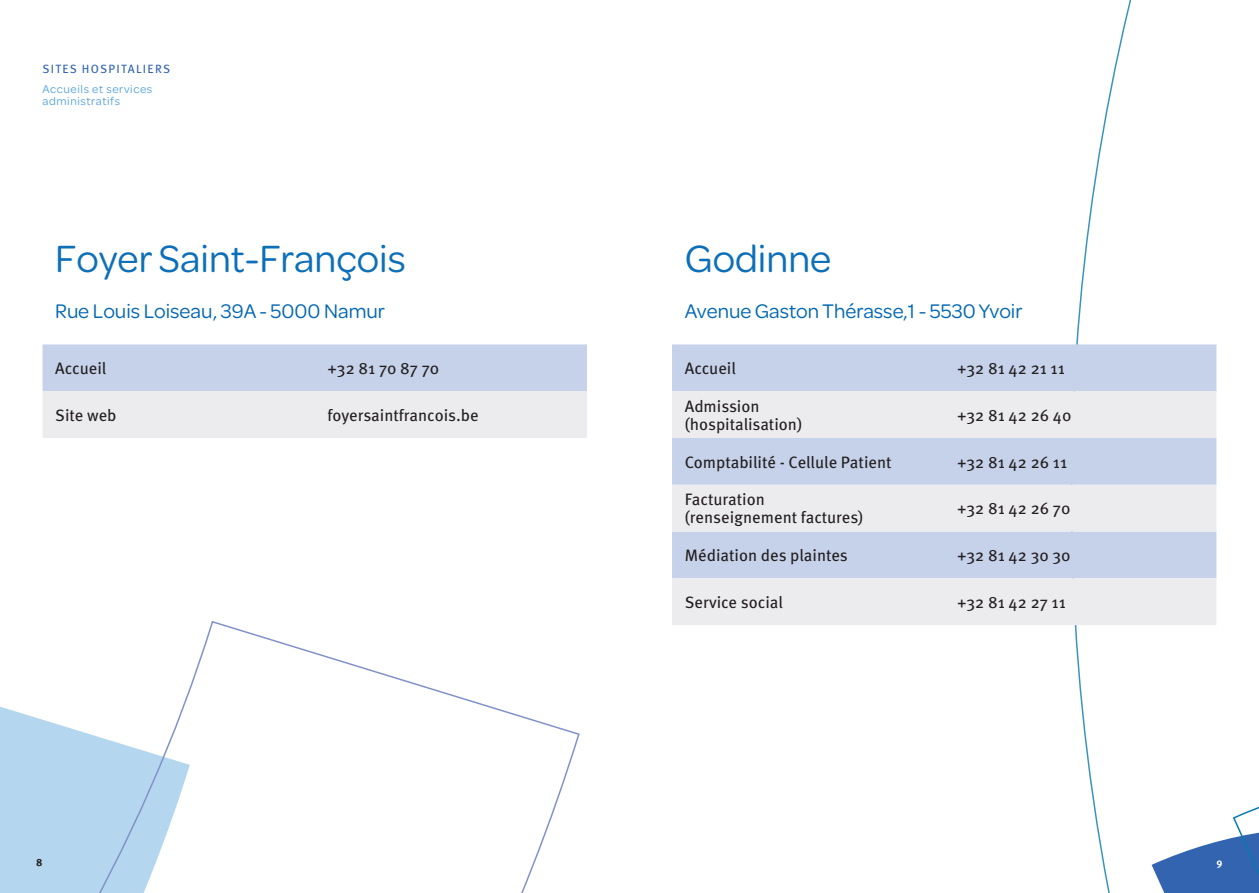
<style>
.page{position:relative;width:1259px;height:893px;background:#fff}
.page>*{position:absolute;margin:0;border:0;box-sizing:border-box;transform-origin:0 0}
.t1{font:40.5px "Omnes";color:#0c6fb8}
.t2{font:21px "Omnes";color:#0166b3}
.t3{font:16.5px/18px "Meta Hebrew";color:#231f20}
.t4{font:12px/12px "Omnes";letter-spacing:.05em;color:#58a4da}
.t5{font:12px "Meta Hebrew";letter-spacing:.11em;color:#3264b0}
.t6{font:700 10.5px "Meta Hebrew";color:#231f20}
.t7{font:700 10.5px "Meta Hebrew";color:#fff}
</style>
<div class="page">
<svg style="left:1074px;top:0;width:143px;height:893px"></svg>
<svg style="left:0;top:621px;width:580px;height:272px"></svg>
<svg style="left:1151px;top:799px;width:108px;height:94px"></svg>
<div style="left:672px;top:344px;width:544px;height:47px;background:#c6d2ea"></div>
<svg style="left:672px;top:391px;width:544px;height:234px;background:#dce1ec"></svg>
<svg style="left:43px;top:344px;width:544px;height:94px;background:#d9dfec"></svg>
<p class="t5" style="left:43px;top:61px;width:129px">SITES HOSPITALIERS</p>
<p class="t4" style="left:43px;top:83px;width:111px">Accueils et services administratifs</p>
<h1 class="t1" style="left:55px;top:232px;width:352px">Foyer Saint-François</h1>
<p class="t2" style="left:55px;top:297px;width:331px">Rue Louis Loiseau, 39A - 5000 Namur</p>
<p class="t3" style="left:55px;top:360px;width:53px">Accueil</p>
<p class="t3" style="left:327px;top:360px;width:113px">+32 81 70 87 70</p>
<p class="t3" style="left:55px;top:407px;width:63px">Site web</p>
<p class="t3" style="left:327px;top:407px;width:153px">foyersaintfrancois.be</p>
<h1 class="t1" style="left:685px;top:232px;width:148px">Godinne</h1>
<p class="t2" style="left:685px;top:297px;width:339px">Avenue Gaston Thérasse,1 - 5530 Yvoir</p>
<p class="t3" style="left:685px;top:360px;width:53px">Accueil</p>
<p class="t3" style="left:957px;top:360px;width:109px">+32 81 42 21 11</p>
<p class="t3" style="left:685px;top:398px;width:119px">Admission (hospitalisation)</p>
<p class="t3" style="left:957px;top:407px;width:116px">+32 81 42 26 40</p>
<p class="t3" style="left:685px;top:453px;width:208px">Comptabilité - Cellule Patient</p>
<p class="t3" style="left:957px;top:453px;width:112px">+32 81 42 26 11</p>
<p class="t3" style="left:685px;top:491px;width:180px">Facturation (renseignement factures)</p>
<p class="t3" style="left:957px;top:500px;width:115px">+32 81 42 26 70</p>
<p class="t3" style="left:685px;top:547px;width:165px">Médiation des plaintes</p>
<p class="t3" style="left:957px;top:547px;width:115px">+32 81 42 30 30</p>
<p class="t3" style="left:685px;top:594px;width:100px">Service social</p>
<p class="t3" style="left:957px;top:594px;width:110px">+32 81 42 27 11</p>
<p class="t6" style="left:36px;top:856px;width:8px">8</p>
<p class="t7" style="left:1216px;top:856px;width:7px">9</p>
</div>
